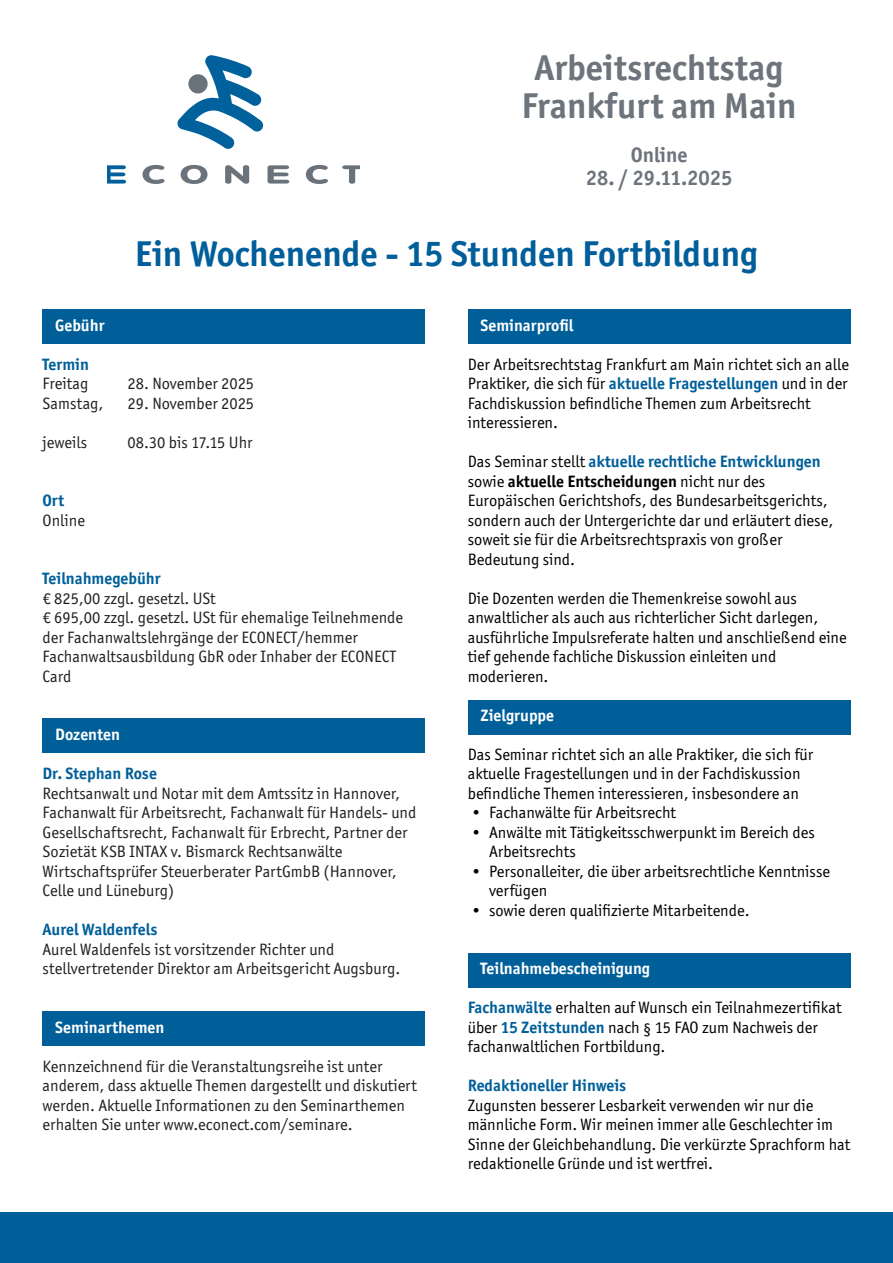
<style>
.page{position:relative;width:893px;height:1263px;background:#fff}
.page>*{position:absolute;margin:0;border:0;box-sizing:border-box;transform-origin:0 0}
.t1{font:700 36px "Officina Sans ITC Std";color:#005f9a}
.t2{font:700 36px/37.8px "Officina Sans ITC Std";color:#6d747b;text-align:center}
.t3{font:700 21px "Officina Sans ITC Std";color:#6d747b}
.t4{font:16.5px/19.5px "Officina Sans ITC Std";color:#000}
.t5{font:16.5px/19.5px "Officina Sans ITC Std";color:#231f20}
.t6{font:700 16.5px "Officina Sans ITC Std";color:#fff}
.t7{font:700 16.5px "Officina Sans ITC Std";color:#005f9a}
.t8{font:700 16.5px "Officina Sans ITC Std";color:#005f99}
.s1{font-weight:700;color:#005f9a}
.s2{font-weight:700}
</style>
<div class="page">
<svg style="left:177px;top:55px;width:86px;height:94px"></svg>
<div style="left:188px;top:74px;width:20px;height:19px;background:#6a737b;border-radius:50%"></div>
<svg style="left:107px;top:165px;width:19px;height:19px"></svg>
<svg style="left:143px;top:165px;width:22px;height:19px"></svg>
<svg style="left:181px;top:165px;width:26px;height:19px"></svg>
<svg style="left:225px;top:165px;width:24px;height:19px"></svg>
<svg style="left:267px;top:165px;width:22px;height:19px"></svg>
<svg style="left:306px;top:165px;width:22px;height:19px"></svg>
<svg style="left:342px;top:165px;width:18px;height:19px"></svg>
<div style="left:468px;top:953px;width:382px;height:35px;background:#005f99"></div>
<div style="left:468px;top:700px;width:382px;height:34px;background:#005f99"></div>
<div style="left:468px;top:309px;width:382px;height:34px;background:#005f99"></div>
<div style="left:43px;top:309px;width:382px;height:34px;background:#005f99"></div>
<div style="left:43px;top:1012px;width:382px;height:34px;background:#005f99"></div>
<div style="left:42px;top:719px;width:382px;height:34px;background:#005f99"></div>
<div style="left:0;top:1212px;width:893px;height:51px;background:#005f9a"></div>
<h1 class="t2" style="left:522px;top:52px;width:277px">Arbeitsrechtstag<br>Frankfurt am Main</h1>
<p class="t3" style="left:631px;top:147px;width:58px">Online</p>
<p class="t3" style="left:586px;top:169px;width:148px">28. / 29.11.2025</p>
<h1 class="t1" style="left:135px;top:240px;width:624px">Ein Wochenende - 15 Stunden Fortbildung</h1>
<p class="t6" style="left:55px;top:319px;width:51px">Gebühr</p>
<p class="t8" style="left:43px;top:358px;width:48px">Termin</p>
<p class="t5" style="left:43px;top:375px;width:48px">Freitag</p>
<p class="t5" style="left:128px;top:375px;width:128px">28. November 2025</p>
<p class="t5" style="left:43px;top:395px;width:62px">Samstag,</p>
<p class="t5" style="left:128px;top:395px;width:128px">29. November 2025</p>
<p class="t5" style="left:43px;top:434px;width:46px">jeweils</p>
<p class="t5" style="left:128px;top:434px;width:127px">08.30 bis 17.15 Uhr</p>
<p class="t7" style="left:43px;top:494px;width:23px">Ort</p>
<p class="t5" style="left:43px;top:512px;width:44px">Online</p>
<p class="t7" style="left:43px;top:572px;width:120px">Teilnahmegebühr</p>
<p class="t5" style="left:43px;top:590px;width:362px">€ 825,00 zzgl. gesetzl. USt<br>€ 695,00 zzgl. gesetzl. USt für ehemalige Teilnehmende der Fachanwaltslehrgänge der ECONECT/hemmer Fachanwaltsausbildung GbR oder Inhaber der ECONECT Card</p>
<p class="t6" style="left:55px;top:728px;width:66px">Dozenten</p>
<p class="t7" style="left:43px;top:767px;width:116px">Dr. Stephan Rose</p>
<p class="t5" style="left:43px;top:785px;width:375px">Rechtsanwalt und Notar mit dem Amtssitz in Hannover, Fachanwalt für Arbeitsrecht, Fachanwalt für Handels- und Gesellschaftsrecht, Fachanwalt für Erbrecht, Partner der Sozietät KSB INTAX v. Bismarck Rechtsanwälte Wirtschaftsprüfer Steuerberater PartGmbB (Hannover, Celle und Lüneburg)</p>
<p class="t7" style="left:43px;top:923px;width:116px">Aurel Waldenfels</p>
<p class="t5" style="left:43px;top:941px;width:359px">Aurel Waldenfels ist vorsitzender Richter und stellvertretender Direktor am Arbeitsgericht Augsburg.</p>
<p class="t6" style="left:55px;top:1021px;width:111px">Seminarthemen</p>
<p class="t5" style="left:43px;top:1058px;width:376px">Kennzeichnend für die Veranstaltungsreihe ist unter anderem, dass aktuelle Themen dargestellt und diskutiert werden. Aktuelle Informationen zu den Seminarthemen erhalten Sie unter www.econect.com/seminare.</p>
<p class="t6" style="left:480px;top:319px;width:94px">Seminarprofil</p>
<p class="t4" style="left:468px;top:356px;width:383px">Der Arbeitsrechtstag Frankfurt am Main richtet sich an alle Praktiker, die sich für <span class="s1">aktuelle Fragestellungen</span> und in der Fachdiskussion befindliche Themen zum Arbeitsrecht interessieren.</p>
<p class="t4" style="left:468px;top:453px;width:367px">Das Seminar stellt <span class="s1">aktuelle rechtliche Entwicklungen </span>sowie <span class="s2">aktuelle Entscheidungen</span> nicht nur des Europäischen Gerichtshofs, des Bundesarbeitsgerichts, sondern auch der Untergerichte dar und erläutert diese, soweit sie für die Arbeitsrechtspraxis von großer Bedeutung sind.</p>
<p class="t4" style="left:468px;top:590px;width:381px">Die Dozenten werden die Themenkreise sowohl aus anwaltlicher als auch aus richterlicher Sicht darlegen, ausführliche Impulsreferate halten und anschließend eine tief gehende fachliche Diskussion einleiten und moderieren.</p>
<p class="t6" style="left:480px;top:709px;width:75px">Zielgruppe</p>
<p class="t4" style="left:468px;top:746px;width:347px">Das Seminar richtet sich an alle Praktiker, die sich für aktuelle Fragestellungen und in der Fachdiskussion befindliche Themen interessieren, insbesondere an</p>
<p class="t4" style="left:472px;top:804px;width:206px">• Fachanwälte für Arbeitsrecht</p>
<p class="t4" style="left:489px;top:824px;width:327px;text-indent:-17px">• Anwälte mit Tätigkeitsschwerpunkt im Bereich des<br>Arbeitsrechts</p>
<p class="t4" style="left:489px;top:863px;width:343px;text-indent:-17px">• Personalleiter, die über arbeitsrechtliche Kenntnisse verfügen</p>
<p class="t4" style="left:472px;top:902px;width:279px">• sowie deren qualifizierte Mitarbeitende.</p>
<p class="t6" style="left:480px;top:962px;width:171px">Teilnahmebescheinigung</p>
<p class="t4" style="left:468px;top:999px;width:375px"><span class="s1">Fachanwälte</span> erhalten auf Wunsch ein Teilnahmezertifikat über <span class="s1">15 Zeitstunden</span> nach § 15 FAO zum Nachweis der fachanwaltlichen Fortbildung.</p>
<p class="t7" style="left:468px;top:1079px;width:160px">Redaktioneller Hinweis</p>
<p class="t4" style="left:468px;top:1097px;width:384px">Zugunsten besserer Lesbarkeit verwenden wir nur die männliche Form. Wir meinen immer alle Geschlechter im Sinne der Gleichbehandlung. Die verkürzte Sprachform hat redaktionelle Gründe und ist wertfrei.</p>
</div>
